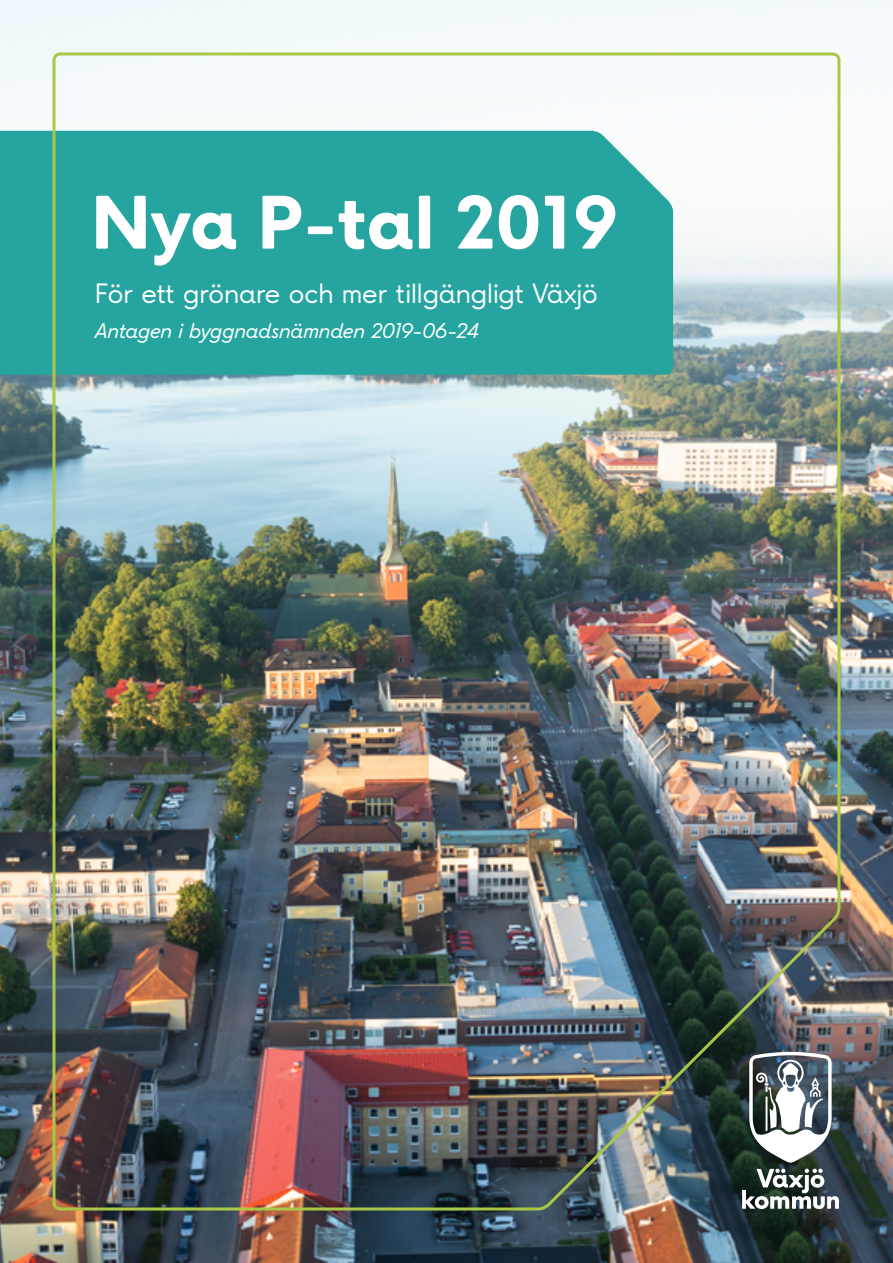
<style>
.page{position:relative;width:893px;height:1263px;background:#fff}
.page>*{position:absolute;margin:0;border:0;box-sizing:border-box;transform-origin:0 0}
.t1{font:700 70.5px "Vaxjo Now";color:#fff}
.t2{font:25.5px "Vaxjo Now";color:#fff}
.t3{font:italic 19.5px "Vaxjo Now";letter-spacing:-.005em;color:#fff}
</style>
<div class="page">
<img style="left:0;top:0;width:893px;height:1263px">
<div style="left:0;top:130px;width:51px;height:245px;background:#26a5a0"></div>
<img style="left:51px;top:51px;width:791px;height:1161px">
<svg style="left:749px;top:1052px;width:83px;height:110px"></svg>
<svg style="left:742px;top:1169px;width:97px;height:40px"></svg>
<h1 class="t1" style="left:91px;top:172px;width:529px">Nya P-tal 2019</h1>
<p class="t2" style="left:95px;top:276px;width:504px">För ett grönare och mer tillgängligt Växjö</p>
<p class="t3" style="left:95px;top:318px;width:384px">Antagen i byggnadsnämnden 2019-06-24</p>
</div>
